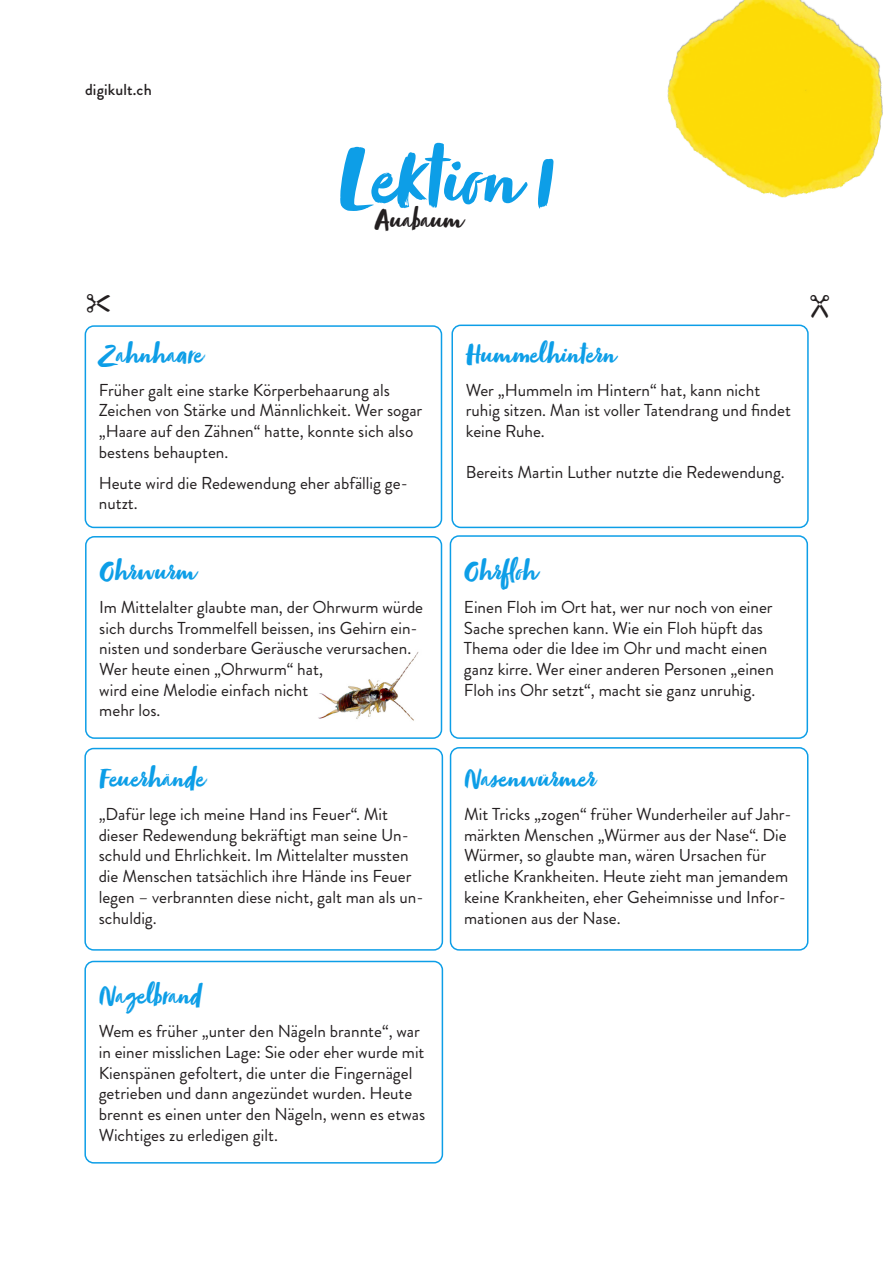
<style>
.page{position:relative;width:893px;height:1263px;background:#fff}
.page>*{position:absolute;margin:0;border:0;box-sizing:border-box;transform-origin:0 0}
.t1{font:90px "Zooja Pro";color:#0d9ee7}
.t2{font:30px "Zooja Pro";color:#0d9ee7}
.t3{font:30px "Zooja Pro";color:#231f20}
.t4{font:17.25px/20.7px "Brandon Grotesque";color:#231f20}
.t5{font:500 15.9px "Brandon Grotesque";letter-spacing:.01em;color:#231f20}
</style>
<div class="page">
<img style="left:318px;top:652px;width:123px;height:84px">
<div style="left:85px;top:536px;width:357px;height:203px;border:2px solid #0d9ee7;border-radius:9px"></div>
<div style="left:84px;top:961px;width:359px;height:202px;border:2px solid #0d9ee7;border-radius:9px"></div>
<div style="left:450px;top:747px;width:358px;height:204px;border:2px solid #0d9ee7;border-radius:9px"></div>
<div style="left:84px;top:748px;width:359px;height:203px;border:2px solid #0d9ee7;border-radius:9px"></div>
<div style="left:450px;top:535px;width:358px;height:204px;border:2px solid #0d9ee7;border-radius:9px"></div>
<div style="left:451px;top:325px;width:358px;height:203px;border:2px solid #0d9ee7;border-radius:9px"></div>
<div style="left:85px;top:325px;width:357px;height:203px;border:2px solid #0d9ee7;border-radius:9px"></div>
<img style="left:667px;top:0;width:216px;height:198px">
<p class="t5" style="left:85px;top:79px;width:68px">digikult.ch</p>
<h1 class="t1" style="left:337px;top:125px;width:220px">Lektion 1</h1>
<h2 class="t3" style="left:375px;top:201px;width:86px">Auabaum</h2>
<h2 class="t2" style="left:99px;top:336px;width:104px">Zahnhaare</h2>
<p class="t4" style="left:99px;top:380px;width:325px">Früher galt eine starke Körperbehaarung als Zeichen von Stärke und Männlichkeit. Wer sogar „Haare auf den Zähnen“ hatte, konnte sich also bestens behaupten.</p>
<p class="t4" style="left:99px;top:473px;width:310px">Heute wird die Redewendung eher abfällig ge&shy;nutzt.</p>
<h2 class="t2" style="left:99px;top:553px;width:95px">Ohrwurm</h2>
<p class="t4" style="left:99px;top:597px;width:325px">Im Mittelalter glaubte man, der Ohrwurm würde sich durchs Trommelfell beissen, ins Gehirn ein&shy;nisten und sonderbare Geräusche verursachen.<br>Wer heute einen „Ohrwurm“ hat,<br>wird eine Melodie einfach nicht<br>mehr los.</p>
<h2 class="t2" style="left:99px;top:760px;width:107px">Feuerhände</h2>
<p class="t4" style="left:99px;top:804px;width:326px">„Dafür lege ich meine Hand ins Feuer“. Mit dieser Redewendung bekräftigt man seine Un&shy;schuld und Ehrlichkeit. Im Mittelalter mussten die Menschen tatsächlich ihre Hände ins Feuer legen – verbrannten diese nicht, galt man als un&shy;schuldig.</p>
<h2 class="t2" style="left:99px;top:978px;width:104px">Nagelbrand</h2>
<p class="t4" style="left:99px;top:1021px;width:328px">Wem es früher „unter den Nägeln brannte“, war in einer misslichen Lage: Sie oder eher wurde mit Kienspänen gefoltert, die unter die Fingernägel getrieben und dann angezündet wurden. Heute brennt es einen unter den Nägeln, wenn es etwas Wichtiges zu erledigen gilt.</p>
<h2 class="t2" style="left:466px;top:336px;width:151px">Hummelhintern</h2>
<p class="t4" style="left:466px;top:380px;width:327px">Wer „Hummeln im Hintern“ hat, kann nicht ruhig sitzen. Man ist voller Tatendrang und findet keine Ruhe.</p>
<p class="t4" style="left:466px;top:462px;width:321px">Bereits Martin Luther nutzte die Redewendung.</p>
<h2 class="t2" style="left:464px;top:553px;width:74px">Ohrfloh</h2>
<p class="t4" style="left:464px;top:597px;width:312px">Einen Floh im Ort hat, wer nur noch von einer Sache sprechen kann. Wie ein Floh hüpft das Thema oder die Idee im Ohr und macht einen ganz kirre. Wer einer anderen Personen „einen Floh ins Ohr setzt“, macht sie ganz unruhig.</p>
<h2 class="t2" style="left:464px;top:760px;width:130px">Nasenwürmer</h2>
<p class="t4" style="left:464px;top:804px;width:329px">Mit Tricks „zogen“ früher Wunderheiler auf Jahr&shy;märkten Menschen „Würmer aus der Nase“. Die Würmer, so glaubte man, wären Ursachen für etliche Krankheiten. Heute zieht man jemandem keine Krankheiten, eher Geheimnisse und Infor&shy;mationen aus der Nase.</p>
</div>
